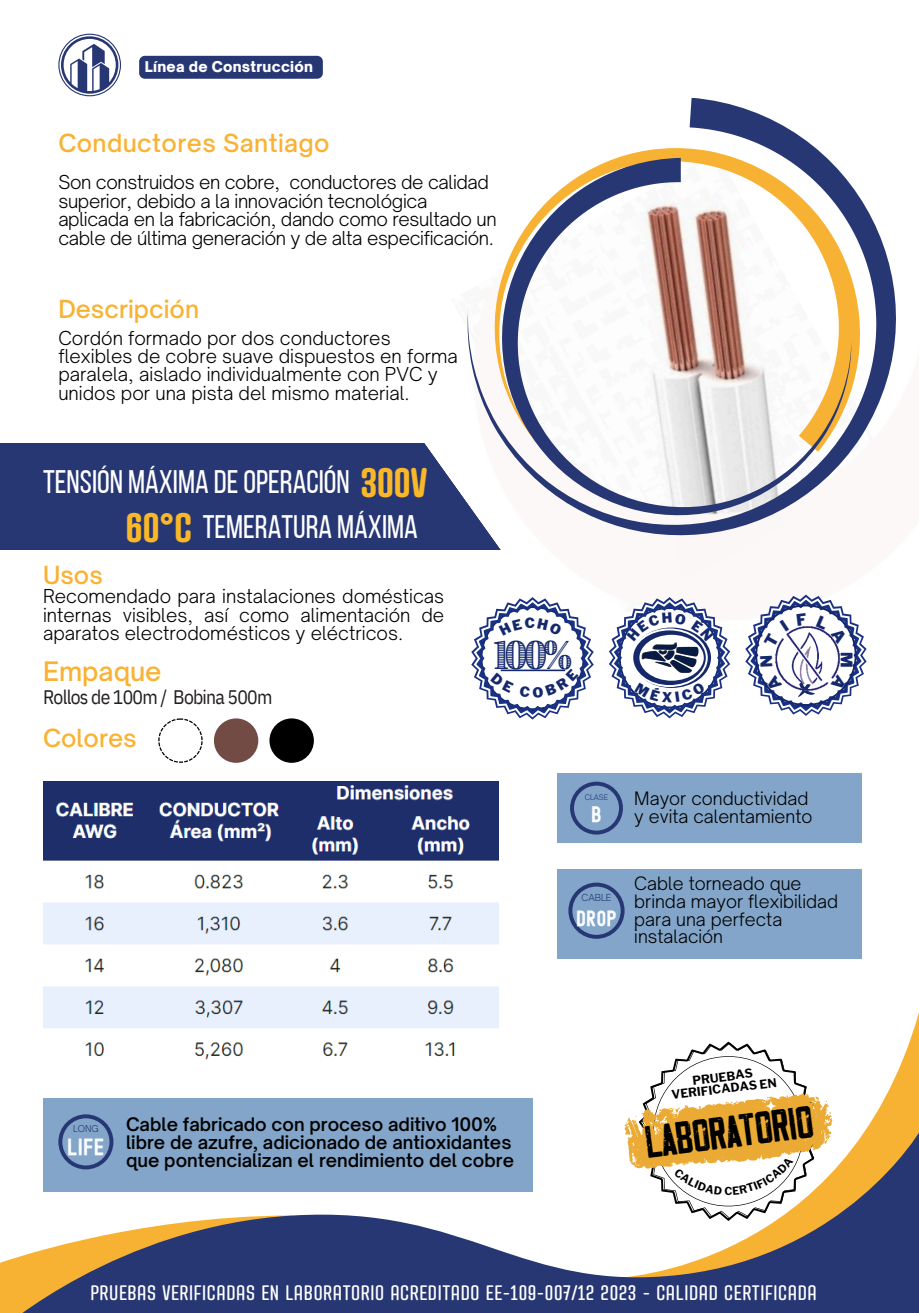
<style>
.page{position:relative;width:919px;height:1313px;background:#fff}
.page>*{position:absolute;margin:0;border:0;box-sizing:border-box;transform-origin:0 0}
.t1{font:39.11px "Retro Team";color:#000}
.t2{font:34.48px "Brim Narrow Combined 1";color:#14286b}
.t3{font:32.46px/45.1px "Bebas Neue";color:#fff;text-align:right}
.t4{font:500 25.72px "Open Sauce One";color:#f9b233}
.t5{font:500 24.94px "Uturna Round";letter-spacing:.03em;color:#fff}
.t6{font:500 23.89px "Open Sauce One";color:#f9b233}
.t7{font:23.28px "Edmund Texture";color:#fff}
.t8{font:500 23.19px "Uturna Round";letter-spacing:.03em;color:#fff}
.t9{font:22.22px "Edmund Texture";color:#fff}
.t10{font:21.88px "Edmund Texture";color:#fff}
.t11{font:19.6px "IBM Plex Sans Cond";letter-spacing:-.04em;color:#231f20}
.t12{font:300 18.38px/18.4px "Open Sauce One";color:#000}
.t13{font:300 18.38px/18.4px "Open Sauce One";letter-spacing:-.02em;color:#000}
.t14{font:600 17.85px/17.8px "Open Sauce One";color:#000}
.t15{font:300 17.68px/17.7px "Open Sauce One";color:#000}
.t16{font:900 15.92px "Libre Franklin";color:#14286b}
.t17{font:900 14.26px "Open Sauce One";letter-spacing:.02em;color:#fff}
.t18{font:700 12.08px/12.1px "Libre Franklin";color:#000;text-align:center}
.t19{font:700 10.94px "Libre Franklin";color:#000}
.t20{font:300 9.28px "Open Sauce One";color:#273774}
.t21{font:300 9.1px "Open Sauce One";color:#273774}
.t22{font:300 7.35px "Open Sauce One";color:#273774}
.s1{font-family:"Uturna Round";font-weight:700;font-size:45.68px;color:#fab828}
</style>
<div class="page">
<div style="left:0;top:443px;width:919px;height:106px;background:#273774"></div>
<div style="left:557px;top:869px;width:305px;height:89px;background:#82a5c9"></div>
<div style="left:557px;top:773px;width:305px;height:70px;background:#82a5c9"></div>
<svg style="left:451px;top:98px;width:468px;height:452px"></svg>
<svg style="left:459px;top:158px;width:392px;height:389px"></svg>
<svg style="left:864px;top:1012px;width:55px;height:120px"></svg>
<svg style="left:0;top:1132px;width:919px;height:180px;fill:#273774"></svg>
<svg style="left:58px;top:34px;width:63px;height:62px"></svg>
<svg style="left:570px;top:781px;width:53px;height:53px"></svg>
<div style="left:43px;top:1097px;width:489px;height:94px;background:#82a5c9"></div>
<svg style="left:58px;top:1114px;width:55px;height:55px"></svg>
<svg style="left:568px;top:882px;width:56px;height:56px"></svg>
<svg style="left:158px;top:718px;width:45px;height:45px"></svg>
<div style="left:214px;top:718px;width:44px;height:45px;background:#724c44;border-radius:50%"></div>
<div style="left:269px;top:718px;width:45px;height:45px;background:#000;border-radius:50%"></div>
<img style="left:43px;top:781px;width:456px;height:279px">
<div style="left:139px;top:56px;width:184px;height:23px;background:#273774;border-radius:6px"></div>
<svg style="left:609px;top:597px;width:121px;height:121px"></svg>
<svg style="left:745px;top:594px;width:121px;height:122px"></svg>
<svg style="left:471px;top:597px;width:123px;height:122px"></svg>
<svg style="left:623px;top:1041px;width:217px;height:179px"></svg>
<p class="t17" style="left:145px;top:58px;width:170px">Línea de Construcción</p>
<p class="t6" style="left:58px;top:128px;width:273px">Conductores Santiago</p>
<p class="t13" style="left:58px;top:173px;width:440px">Son construidos en cobre, conductores de calidad superior, debido a la innovación tecnológica aplicada en la fabricación, dando como resultado un cable de última generación y de alta especificación.</p>
<h3 class="t6" style="left:58px;top:294px;width:142px">Descripción</h3>
<p class="t12" style="left:58px;top:328px;width:401px">Cordón formado por dos conductores flexibles de cobre suave dispuestos en forma paralela, aislado individualmente con PVC y unidos por una pista del mismo material.</p>
<h3 class="t3" style="left:43px;top:462px;width:386px">TENSIÓN MÁXIMA DEOPERACIÓN <span class="s1">300V<br>60°C</span> TEMERATURA MÁXIMA</h3>
<h3 class="t6" style="left:43px;top:560px;width:61px">Usos</h3>
<p class="t12" style="left:43px;top:587px;width:403px;text-align:justify">Recomendado para instalaciones domésticas internas visibles, así como alimentación de aparatos electrodomésticos y eléctricos.</p>
<h3 class="t4" style="left:43px;top:655px;width:120px">Empaque</h3>
<p class="t11" style="left:43px;top:684px;width:231px">Rollos de 100m / Bobina 500m</p>
<h3 class="t6" style="left:43px;top:723px;width:95px">Colores</h3>
<p class="t2" style="left:493px;top:631px;width:81px">100%</p>
<p class="t16" style="left:856px;top:651px;width:17px;rotate:90deg">M</p>
<p class="t22" style="left:585px;top:792px;width:25px">CLASE</p>
<p class="t9" style="left:591px;top:801px;width:12px">b</p>
<p class="t15" style="left:634px;top:789px;width:180px">Mayor conductividad y evita calentamiento</p>
<p class="t20" style="left:581px;top:891px;width:31px">CABLE</p>
<p class="t10" style="left:576px;top:905px;width:42px">DROP</p>
<p class="t15" style="left:634px;top:875px;width:205px">Cable torneado que brinda mayor flexibilidad para una perfecta instalación</p>
<p class="t21" style="left:73px;top:1122px;width:27px">LONG</p>
<p class="t7" style="left:67px;top:1133px;width:39px">LIFE</p>
<p class="t14" style="left:126px;top:1115px;width:389px">Cable fabricado con proceso aditivo 100% libre de azufre, adicionado de antioxidantes que pontencializan el rendimiento del cobre</p>
<p class="t18" style="left:669px;top:1077px;width:107px;rotate:-7deg">PRUEBAS<br>VERIFICADAS EN</p>
<h1 class="t1" style="left:644px;top:1125px;width:170px;rotate:-7deg">LABORATORIO</h1>
<p class="t19" style="left:724px;top:1184px;width:9px">C</p>
<p class="t5" style="left:58px;top:1267px;width:782px">PRUEBAS VERIFICADAS EN LABORATORIO ACREDITADO EE-109-007/12 2023 - CALIDAD CERTIFICADA</p>
<p class="t8" style="left:91px;top:1278px;width:728px">PRUEBAS VERIFICADAS EN LABORATORIO ACREDITADO EE-109-007/12 2023 - CALIDAD CERTIFICADA</p>
</div>
